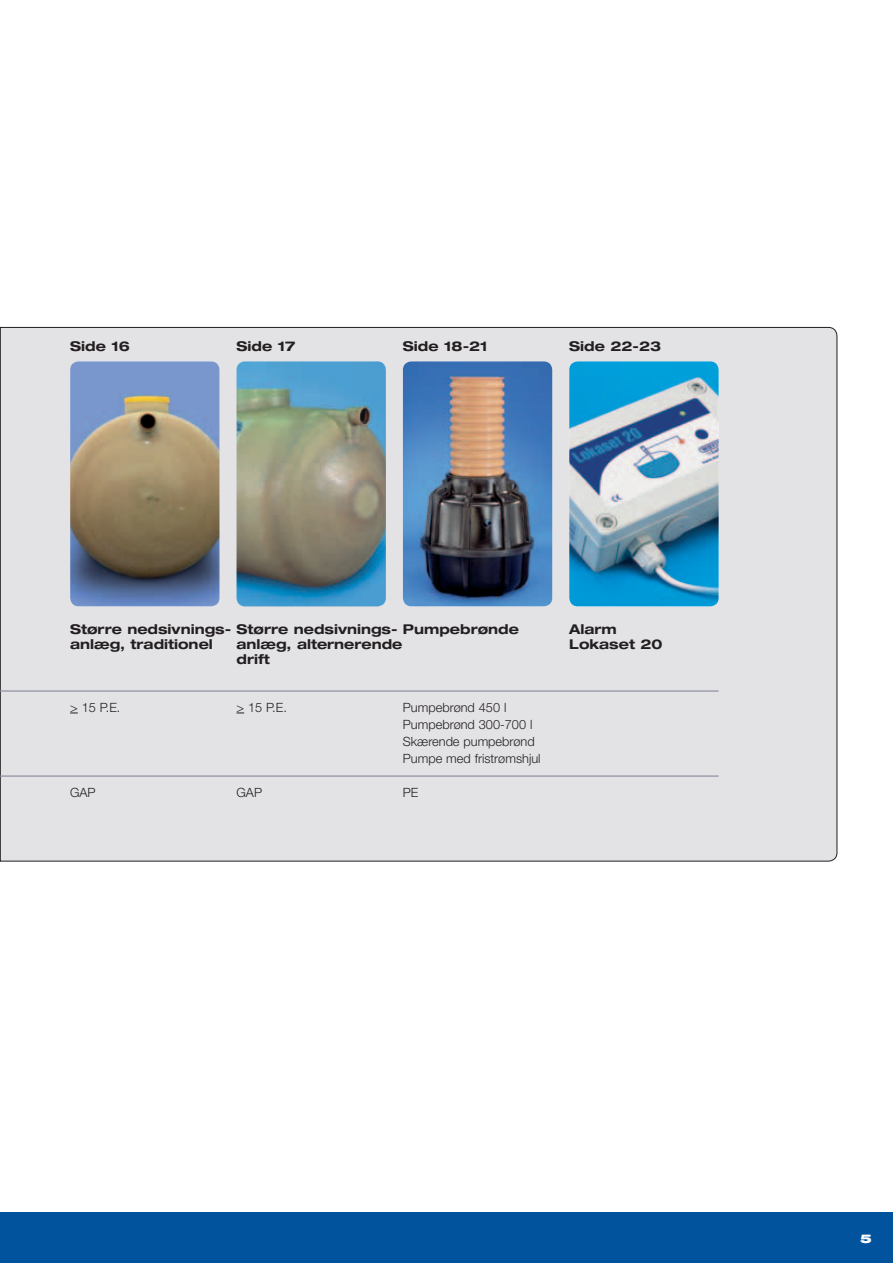
<style>
.page{position:relative;width:893px;height:1263px;background:#fff}
.page>*{position:absolute;margin:0;border:0;box-sizing:border-box;transform-origin:0 0}
.t1{font:700 expanded 13.5px/15px "Helvetica Neue";color:#231f20}
.t2{font:300 12.75px/17.1px "Helvetica Neue";color:#231f20}
.t3{font:900 expanded 12px "Helvetica Neue";color:#fff}
</style>
<div class="page">
<div style="left:0;top:1212px;width:893px;height:51px;background:#00539c"></div>
<div style="left:0;top:327px;width:838px;height:535px;background:#e3e2e5"></div>
<img style="left:70px;top:361px;width:150px;height:245px">
<img style="left:237px;top:361px;width:149px;height:245px">
<img style="left:403px;top:361px;width:149px;height:245px">
<img style="left:569px;top:361px;width:150px;height:245px">
<hr style="left:0;top:690px;width:719px;height:2px;background:#8b909e">
<hr style="left:0;top:775px;width:719px;height:2px;background:#8b909e">
<p class="t1" style="left:70px;top:338px;width:61px">Side 16</p>
<p class="t1" style="left:237px;top:338px;width:60px">Side 17</p>
<p class="t1" style="left:403px;top:338px;width:86px">Side 18-21</p>
<p class="t1" style="left:569px;top:338px;width:93px">Side 22-23</p>
<p class="t1" style="left:70px;top:621px;width:450px">Større nedsivnings- Større nedsivnings- Pumpebrønde anlæg, traditionel</p>
<p class="t1" style="left:237px;top:636px;width:167px">anlæg, alternerende drift</p>
<p class="t2" style="left:70px;top:698px;width:52px">&gt; 15 P.E.</p>
<p class="t2" style="left:237px;top:698px;width:52px">&gt; 15 P.E.</p>
<p class="t2" style="left:70px;top:783px;width:27px">GAP</p>
<p class="t2" style="left:237px;top:783px;width:27px">GAP</p>
<p class="t2" style="left:403px;top:698px;width:139px">Pumpebrønd 450 l<br>Pumpebrønd 300-700 l<br>Skærende pumpebrønd<br>Pumpe med fristrømshjul</p>
<p class="t2" style="left:403px;top:783px;width:17px">PE</p>
<p class="t1" style="left:569px;top:621px;width:95px">Alarm<br>Lokaset 20</p>
<p class="t3" style="left:860px;top:1231px;width:13px">5</p>
</div>
